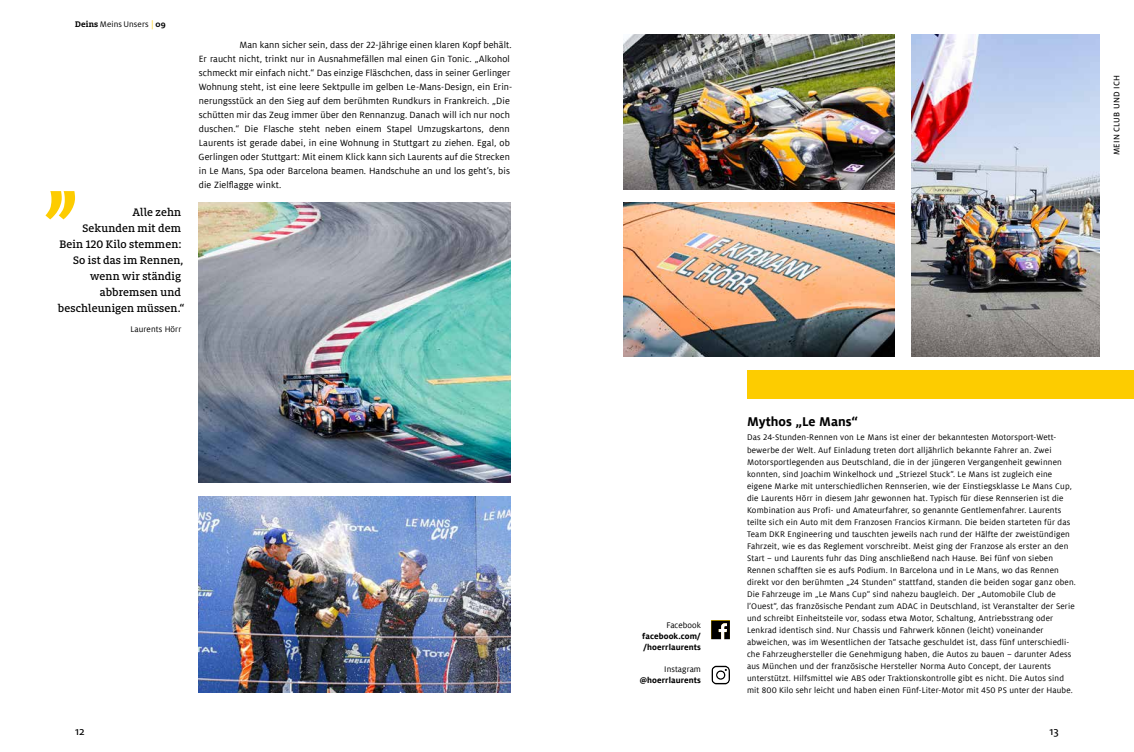
<style>
.page{position:relative;width:1134px;height:752px;background:#fff}
.page>*{position:absolute;margin:0;border:0;box-sizing:border-box;transform-origin:0 0}
.t1{font:128px "Milo ADAC Offc";color:#fdcc00}
.t2{font:700 14px "Milo ADAC Offc";color:#000}
.t3{font:500 12px/16px "Milo Slab ADAC";letter-spacing:.01em;color:#000;text-align:right}
.t4{font:12px "Milo ADAC Text";color:#000}
.t5{font:10px/14px "Milo ADAC Offc";letter-spacing:.01em;color:#000}
.t6{font:9px/12px "Milo ADAC Offc";letter-spacing:.02em;color:#000}
.t7{font:700 9px/11px "Milo ADAC Offc";letter-spacing:.01em;color:#000}
.t8{font:9px "Milo ADAC";letter-spacing:.015em;color:#000}
.t9{font:9px "Milo ADAC Text";letter-spacing:.02em;color:#000}
.s1{font-family:"Milo Slab ADAC";font-weight:700}
.s2{color:#fdcc00}
</style>
<div class="page">
<div style="left:747px;top:370px;width:387px;height:28px;background:#fdcc00"></div>
<img style="left:624px;top:34px;width:270px;height:155px">
<img style="left:911px;top:34px;width:189px;height:322px">
<img style="left:624px;top:202px;width:270px;height:154px">
<svg style="left:711px;top:620px;width:19px;height:19px"></svg>
<svg style="left:711px;top:665px;width:19px;height:19px"></svg>
<div style="left:717px;top:671px;width:7px;height:7px;background:#fff;border-radius:50%"></div>
<img style="left:198px;top:202px;width:312px;height:280px">
<img style="left:198px;top:496px;width:312px;height:196px">
<p class="t8" style="left:75px;top:19px;width:92px"><span class="s1">Deins</span> Meins Unsers <span class="s2">|</span> <span class="s1">09</span></p>
<h1 class="t1" style="left:41px;top:91px;width:44px">‚‚</h1>
<h3 class="t3" style="left:58px;top:204px;width:128px">Alle zehn<br>Sekunden mit dem<br>Bein 120 Kilo stemmen:<br>So ist das im Rennen, wenn wir ständig abbremsen und beschleunigen müssen.“</h3>
<p class="t6" style="left:130px;top:322px;width:52px">Laurents Hörr</p>
<p class="t5" style="left:199px;top:38px;width:315px;text-indent:41px">Man kann sicher sein, dass der 22-Jährige einen klaren Kopf behält.<br>Er raucht nicht, trinkt nur in Ausnahmefällen mal einen Gin Tonic. „Alkohol schmeckt mir einfach nicht.“ Das einzige Fläschchen, dass in seiner Gerlinger Wohnung steht, ist eine leere Sektpulle im gelben Le-Mans-Design, ein Erin&shy;nerungsstück an den Sieg auf dem berühmten Rundkurs in Frankreich. „Die schütten mir das Zeug immer über den Rennanzug. Danach will ich nur noch duschen.“ Die Flasche steht neben einem Stapel Umzugskartons, denn Laurents ist gerade dabei, in eine Wohnung in Stuttgart zu ziehen. Egal, ob Gerlingen oder Stuttgart: Mit einem Klick kann sich Laurents auf die Strecken in Le Mans, Spa oder Barcelona beamen. Handschuhe an und los geht’s, bis die Zielflagge winkt.</p>
<p class="t6" style="left:666px;top:618px;width:36px">Facebook</p>
<p class="t7" style="left:642px;top:630px;width:60px">facebook.com/ /hoerrlaurents</p>
<p class="t6" style="left:664px;top:662px;width:38px">Instagram</p>
<p class="t7" style="left:640px;top:674px;width:63px">@hoerrlaurents</p>
<h2 class="t2" style="left:747px;top:414px;width:113px">Mythos „Le Mans“</h2>
<p class="t6" style="left:747px;top:431px;width:330px">Das 24-Stunden-Rennen von Le Mans ist einer der bekanntesten Motorsport-Wett&shy;bewerbe der Welt. Auf Einladung treten dort alljährlich bekannte Fahrer an. Zwei Motorsportlegenden aus Deutschland, die in der jüngeren Vergangenheit gewinnen konnten, sind Joachim Winkelhock und „Striezel Stuck“. Le Mans ist zugleich eine eigene Marke mit unterschiedlichen Rennserien, wie der Einstiegsklasse Le Mans Cup, die Laurents Hörr in diesem Jahr gewonnen hat. Typisch für diese Rennserien ist die Kombination aus Profi- und Amateurfahrer, so genannte Gentlemenfahrer. Laurents teilte sich ein Auto mit dem Franzosen Francios Kirmann. Die beiden starteten für das Team DKR Engineering und tauschten jeweils nach rund der Hälfte der zweistündigen Fahrzeit, wie es das Reglement vorschreibt. Meist ging der Franzose als erster an den Start – und Laurents fuhr das Ding anschließend nach Hause. Bei fünf von sieben Rennen schafften sie es aufs Podium. In Barcelona und in Le Mans, wo das Rennen direkt vor den berühmten „24 Stunden“ stattfand, standen die beiden sogar ganz oben.<br>Die Fahrzeuge im „Le Mans Cup“ sind nahezu baugleich. Der „Automobile Club de l’Ouest“, das französische Pendant zum ADAC in Deutschland, ist Veranstalter der Serie und schreibt Einheitsteile vor, sodass etwa Motor, Schaltung, Antriebsstrang oder Lenkrad identisch sind. Nur Chassis und Fahrwerk können (leicht) voneinander abweichen, was im Wesentlichen der Tatsache geschuldet ist, dass fünf unterschiedli&shy;che Fahrzeughersteller die Genehmigung haben, die Autos zu bauen – darunter Adess aus München und der französische Hersteller Norma Auto Concept, der Laurents unterstützt. Hilfsmittel wie ABS oder Traktionskontrolle gibt es nicht. Die Autos sind mit 800 Kilo sehr leicht und haben einen Fünf-Liter-Motor mit 450 PS unter der Haube.</p>
<h3 class="t4" style="left:75px;top:724px;width:11px">12</h3>
<h3 class="t4" style="left:1049px;top:724px;width:11px">13</h3>
<p class="t9" style="left:1112px;top:155px;width:81px;rotate:-90deg">MEIN CLUB UND ICH</p>
</div>
